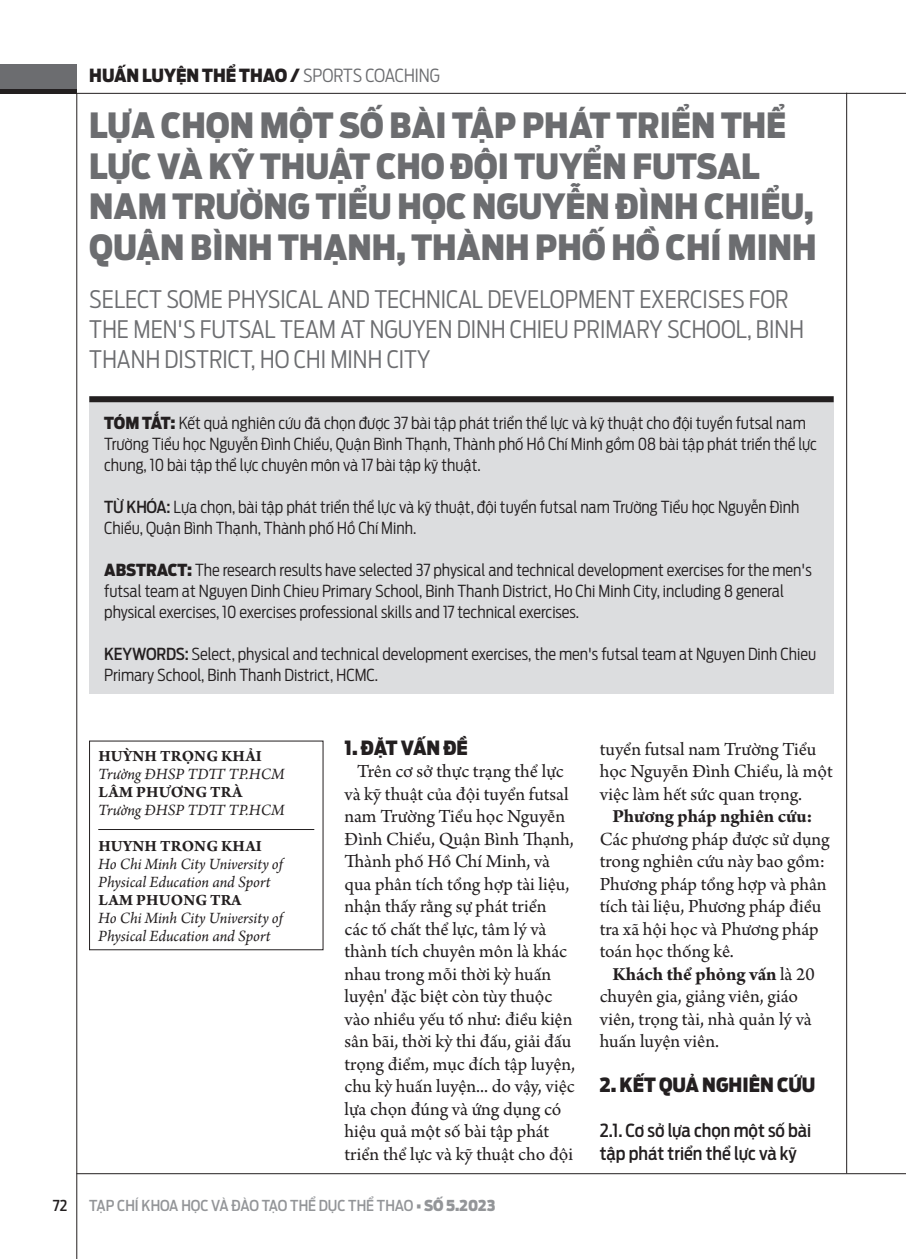
<style>
.page{position:relative;width:906px;height:1259px;background:#fff}
.page>*{position:absolute;margin:0;border:0;box-sizing:border-box;transform-origin:0 0}
.t1{font:900 34.5px/40.5px "Antenna Cond";color:#6c6d70}
.t2{font:300 24px/30px "Antenna Cond";color:#6c6d70}
.t3{font:19.5px/22.5px "Arno Pro";color:#231f20}
.t4{font:900 19.5px "Antenna Cond";color:#231f20}
.t5{font:700 19.5px "Arno Pro";letter-spacing:-.005em;color:#231f20}
.t6{font:500 18px/22.5px "Antenna Cond";color:#231f20}
.t7{font:900 18px "Antenna Cond";color:#231f20}
.t8{font:300 16.5px/21px "Antenna Cond";color:#231f20}
.t9{font:italic 16.5px/18px "Arno Pro";letter-spacing:-.005em;color:#231f20}
.t10{font:700 16.5px "Arno Pro";letter-spacing:.01em;color:#231f20}
.t11{font:500 15px "Antenna Cond";color:#939598}
.t12{font:500 15px "Antenna Cond";color:#231f20}
.s1{font-weight:300;color:#6c6d70}
.s2{font-weight:900}
.s3{font-weight:500}
.s4{font-weight:700}
</style>
<div class="page">
<hr style="left:77px;top:93px;width:829px;height:1px;background:#231f20">
<hr style="left:77px;top:1173px;width:829px;height:1px;background:#231f20">
<hr style="left:77px;top:94px;width:1px;height:1165px;background:#231f20">
<hr style="left:846px;top:93px;width:1px;height:1080px;background:#231f20">
<div style="left:0;top:64px;width:77px;height:30px;background:#6c6d70"></div>
<div style="left:0;top:89px;width:77px;height:5px;background:#231f20"></div>
<div style="left:89px;top:396px;width:744px;height:298px;background:#dcdddf"></div>
<div style="left:89px;top:396px;width:744px;height:6px;background:#231f20"></div>
<hr style="left:98px;top:829px;width:216px;height:1px;background:#231f20">
<div style="left:89px;top:741px;width:234px;height:209px;border:1px solid #231f20"></div>
<p class="t7" style="left:89px;top:63px;width:352px">HUẤN LUYỆN THỂ THAO / <span class="s1">SPORTS COACHING</span></p>
<h1 class="t1" style="left:89px;top:104px;width:729px">LỰA CHỌN MỘT SỐ BÀI TẬP PHÁT TRIỂN THỂ LỰC VÀ KỸ THUẬT CHO ĐỘI TUYỂN FUTSAL NAM TRƯỜNG TIỂU HỌC NGUYỄN ĐÌNH CHIỂU, QUẬN BÌNH THẠNH, THÀNH PHỐ HỒ CHÍ MINH</h1>
<h2 class="t2" style="left:89px;top:283px;width:716px">SELECT SOME PHYSICAL AND TECHNICAL DEVELOPMENT EXERCISES FOR<br>THE MEN'S FUTSAL TEAM AT NGUYEN DINH CHIEU PRIMARY SCHOOL, BINH<br>THANH DISTRICT, HO CHI MINH CITY</h2>
<p class="t8" style="left:104px;top:412px;width:714px"><span class="s2">TÓM TẮT:</span> Kết quả nghiên cứu đã chọn được 37 bài tập phát triển thể lực và kỹ thuật cho đội tuyển futsal nam<br>Trường Tiểu học Nguyễn Đình Chiểu, Quận Bình Thạnh, Thành phố Hồ Chí Minh gồm 08 bài tập phát triển thể lực chung, 10 bài tập thể lực chuyên môn và 17 bài tập kỹ thuật.</p>
<p class="t8" style="left:104px;top:496px;width:697px"><span class="s3">TỪ KHÓA:</span> Lựa chọn, bài tập phát triển thể lực và kỹ thuật, đội tuyển futsal nam Trường Tiểu học Nguyễn Đình<br>Chiểu, Quận Bình Thạnh, Thành phố Hồ Chí Minh.</p>
<p class="t8" style="left:104px;top:559px;width:709px"><span class="s2">ABSTRACT:</span> The research results have selected 37 physical and technical development exercises for the men's futsal team at Nguyen Dinh Chieu Primary School, Binh Thanh District, Ho Chi Minh City, including 8 general physical exercises, 10 exercises professional skills and 17 technical exercises.</p>
<p class="t8" style="left:104px;top:643px;width:713px"><span class="s3">KEYWORDS:</span> Select, physical and technical development exercises, the men's futsal team at Nguyen Dinh Chieu<br>Primary School, Binh Thanh District, HCMC.</p>
<p class="t10" style="left:98px;top:746px;width:165px">HUỲNH TRỌNG KHẢI</p>
<p class="t9" style="left:98px;top:766px;width:188px">Trường ĐHSP TDTT TP.HCM</p>
<p class="t10" style="left:98px;top:782px;width:146px">LÂM PHƯƠNG TRÀ</p>
<p class="t9" style="left:98px;top:802px;width:188px">Trường ĐHSP TDTT TP.HCM</p>
<p class="t10" style="left:98px;top:836px;width:165px">HUYNH TRONG KHAI</p>
<p class="t9" style="left:98px;top:856px;width:186px">Ho Chi Minh City University of<br>Physical Education and Sport</p>
<p class="t10" style="left:98px;top:890px;width:145px">LAM PHUONG TRA</p>
<p class="t9" style="left:98px;top:910px;width:186px">Ho Chi Minh City University of<br>Physical Education and Sport</p>
<p class="t4" style="left:344px;top:733px;width:125px">1. ĐẶT VẤN ĐỀ</p>
<p class="t3" style="left:344px;top:761px;width:232px;text-indent:13px">Trên cơ sở thực trạng thể lực và kỹ thuật của đội tuyển futsal nam Trường Tiểu học Nguyễn<br>Đình Chiểu, Quận Bình Thạnh,<br>Thành phố Hồ Chí Minh, và qua phân tích tổng hợp tài liệu, nhận thấy rằng sự phát triển<br>các tố chất thể lực, tâm lý và thành tích chuyên môn là khác nhau trong mỗi thời kỳ huấn luyện' đặc biệt còn tùy thuộc vào nhiều yếu tố như: điều kiện sân bãi, thời kỳ thi đấu, giải đấu trọng điểm, mục đích tập luyện, chu kỳ huấn luyện... do vậy, việc lựa chọn đúng và ứng dụng có hiệu quả một số bài tập phát triển thể lực và kỹ thuật cho đội</p>
<p class="t12" style="left:53px;top:1196px;width:16px">72</p>
<p class="t11" style="left:89px;top:1196px;width:408px">TẠP CHÍ KHOA HỌC VÀ ĐÀO TẠO THỂ DỤC THỂ THAO <span class="s2">• SỐ 5.2023</span></p>
<p class="t3" style="left:600px;top:738px;width:234px">tuyển futsal nam Trường Tiểu học Nguyễn Đình Chiểu, là một việc làm hết sức quan trọng.</p>
<p class="t5" style="left:612px;top:805px;width:202px">Phương pháp nghiên cứu:</p>
<p class="t3" style="left:600px;top:828px;width:231px">Các phương pháp được sử dụng trong nghiên cứu này bao gồm:<br>Phương pháp tổng hợp và phân tích tài liệu, Phương pháp điều tra xã hội học và Phương pháp toán học thống kê.</p>
<p class="t3" style="left:600px;top:963px;width:216px;text-indent:13px"><span class="s4">Khách thể phỏng vấn</span> là 20 chuyên gia, giảng viên, giáo viên, trọng tài, nhà quản lý và huấn luyện viên.</p>
<p class="t4" style="left:600px;top:1071px;width:217px">2. KẾT QUẢ NGHIÊN CỨU</p>
<p class="t6" style="left:600px;top:1119px;width:213px">2.1. Cơ sở lựa chọn một số bài tập phát triển thể lực và kỹ</p>
</div>
